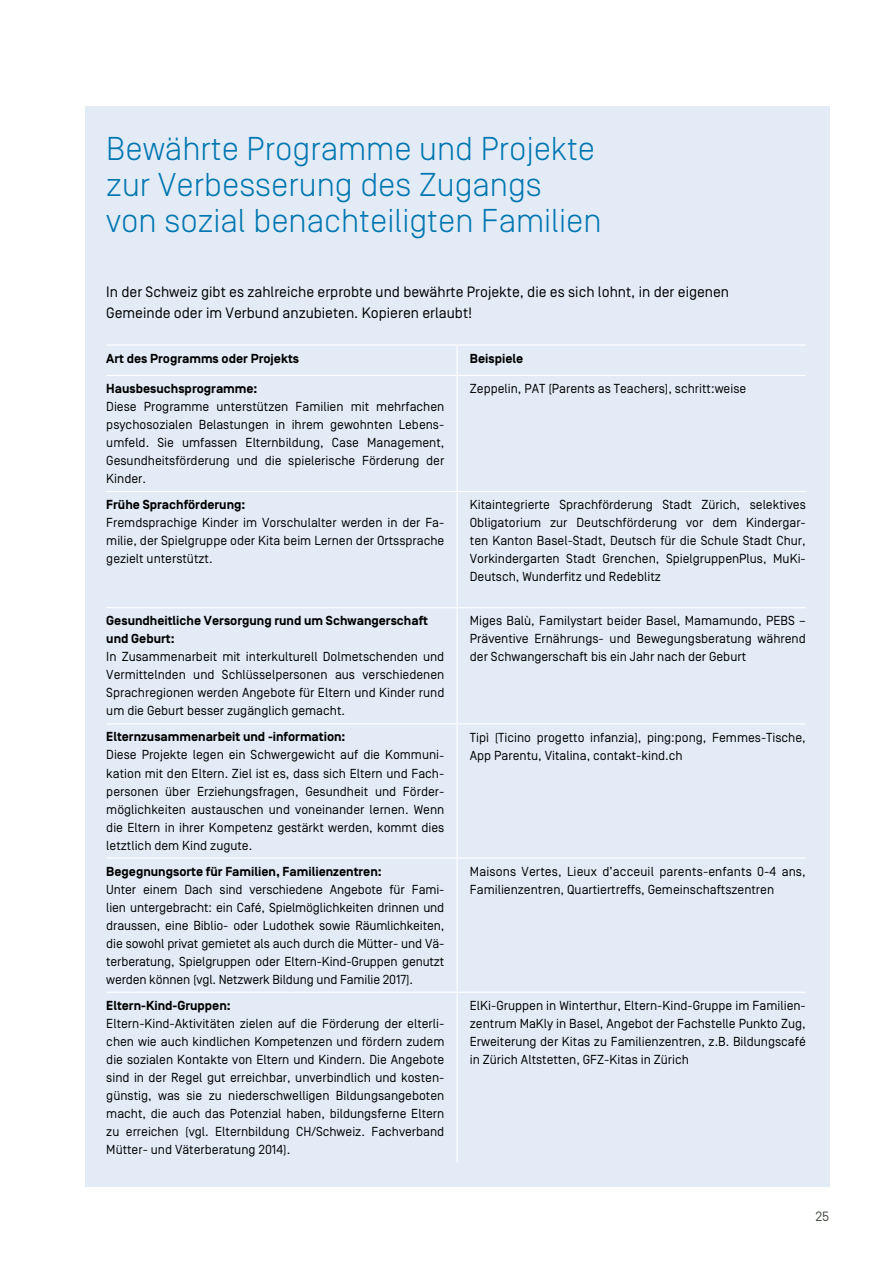
<style>
.page{position:relative;width:893px;height:1263px;background:#fff}
.page>*{position:absolute;margin:0;border:0;box-sizing:border-box;transform-origin:0 0}
.t1{font:300 33px/36px "Simplon BP";color:#0076b1}
.t2{font:15px/21px "Simplon BP Regular";color:#000}
.t3{font:13.5px "Simplon BP Regular";color:#494f47}
.t4{font:13.05px/18px "Simplon BP Regular";color:#000;text-align:justify}
.t5{font:700 13.05px/18px "Simplon BP";color:#000}
</style>
<div class="page">
<div style="left:85px;top:106px;width:744px;height:1080px;background:#e3ecf6"></div>
<hr style="left:106px;top:344px;width:351px;height:2px;background:#fff">
<hr style="left:457px;top:344px;width:349px;height:2px;background:#fff">
<svg style="left:457px;top:346px;width:1px;height:29px"></svg>
<hr style="left:106px;top:375px;width:351px;height:1px;background:#fff">
<hr style="left:457px;top:375px;width:349px;height:1px;background:#fff">
<hr style="left:457px;top:376px;width:1px;height:115px;background:#fff">
<hr style="left:106px;top:491px;width:351px;height:1px;background:#fff">
<hr style="left:457px;top:491px;width:349px;height:1px;background:#fff">
<hr style="left:457px;top:492px;width:1px;height:115px;background:#fff">
<hr style="left:106px;top:607px;width:351px;height:1px;background:#fff">
<hr style="left:457px;top:607px;width:349px;height:1px;background:#fff">
<hr style="left:457px;top:608px;width:1px;height:115px;background:#fff">
<hr style="left:106px;top:723px;width:351px;height:1px;background:#fff">
<hr style="left:457px;top:723px;width:349px;height:1px;background:#fff">
<hr style="left:457px;top:724px;width:1px;height:133px;background:#fff">
<hr style="left:106px;top:857px;width:351px;height:2px;background:#fff">
<hr style="left:457px;top:857px;width:349px;height:2px;background:#fff">
<hr style="left:457px;top:859px;width:1px;height:133px;background:#fff">
<hr style="left:106px;top:992px;width:351px;height:1px;background:#fff">
<hr style="left:457px;top:992px;width:349px;height:1px;background:#fff">
<hr style="left:457px;top:993px;width:1px;height:169px;background:#fff">
<h1 class="t1" style="left:106px;top:130px;width:497px">Bewährte Programme und Projekte zur Verbesserung des Zugangs<br>von sozial benachteiligten Familien</h1>
<p class="t2" style="left:106px;top:281px;width:624px">In der Schweiz gibt es zahlreiche erprobte und bewährte Projekte, die es sich lohnt, in der eigenen<br>Gemeinde oder im Verbund anzubieten. Kopieren erlaubt!</p>
<p class="t5" style="left:106px;top:350px;width:194px">Art des Programms oder Projekts</p>
<p class="t5" style="left:470px;top:350px;width:55px">Beispiele</p>
<p class="t5" style="left:106px;top:380px;width:153px">Hausbesuchsprogramme:</p>
<p class="t4" style="left:106px;top:397px;width:340px">Diese Programme unterstützen Familien mit mehrfachen psychosozialen Belastungen in ihrem gewohnten Lebens&shy;umfeld. Sie umfassen Elternbildung, Case Management, Gesundheitsförderung und die spielerische Förderung der Kinder.</p>
<p class="t4" style="left:470px;top:379px;width:278px">Zeppelin, PAT (Parents as Teachers), schritt:weise</p>
<p class="t5" style="left:106px;top:496px;width:141px">Frühe Sprachförderung:</p>
<p class="t4" style="left:106px;top:514px;width:340px">Fremdsprachige Kinder im Vorschulalter werden in der Fa&shy;milie, der Spielgruppe oder Kita beim Lernen der Ortssprache gezielt unterstützt.</p>
<p class="t5" style="left:106px;top:612px;width:323px">Gesundheitliche Versorgung rund um Schwangerschaft und Geburt:</p>
<p class="t4" style="left:106px;top:648px;width:340px">In Zusammenarbeit mit interkulturell Dolmetschenden und Vermittelnden und Schlüsselpersonen aus verschiedenen Sprachregionen werden Angebote für Eltern und Kinder rund um die Geburt besser zugänglich gemacht.</p>
<p class="t5" style="left:106px;top:728px;width:241px">Elternzusammenarbeit und -information:</p>
<p class="t4" style="left:106px;top:746px;width:340px">Diese Projekte legen ein Schwergewicht auf die Kommuni&shy;kation mit den Eltern. Ziel ist es, dass sich Eltern und Fach&shy;personen über Erziehungsfragen, Gesundheit und Förder&shy;möglichkeiten austauschen und voneinander lernen. Wenn die Eltern in ihrer Kompetenz gestärkt werden, kommt dies letztlich dem Kind zugute.</p>
<p class="t5" style="left:106px;top:863px;width:277px">Begegnungsorte für Familien, Familienzentren:</p>
<p class="t4" style="left:106px;top:880px;width:340px">Unter einem Dach sind verschiedene Angebote für Fami&shy;lien untergebracht: ein Café, Spielmöglichkeiten drinnen und draussen, eine Biblio- oder Ludothek sowie Räumlichkeiten, die sowohl privat gemietet als auch durch die Mütter- und Vä&shy;terberatung, Spielgruppen oder Eltern-Kind-Gruppen genutzt werden können (vgl. Netzwerk Bildung und Familie 2017).</p>
<p class="t5" style="left:106px;top:997px;width:126px">Eltern-Kind-Gruppen:</p>
<p class="t4" style="left:106px;top:1014px;width:340px">Eltern-Kind-Aktivitäten zielen auf die Förderung der elterli&shy;chen wie auch kindlichen Kompetenzen und fördern zudem die sozialen Kontakte von Eltern und Kindern. Die Angebote sind in der Regel gut erreichbar, unverbindlich und kosten&shy;günstig, was sie zu niederschwelligen Bildungsangeboten macht, die auch das Potenzial haben, bildungsferne Eltern zu erreichen (vgl. Elternbildung CH/Schweiz. Fachverband Mütter- und Väterberatung 2014).</p>
<p class="t4" style="left:470px;top:496px;width:337px">Kitaintegrierte Sprachförderung Stadt Zürich, selektives Obligatorium zur Deutschförderung vor dem Kindergar&shy;ten Kanton Basel-Stadt, Deutsch für die Schule Stadt Chur, Vorkindergarten Stadt Grenchen, SpielgruppenPlus, MuKi-Deutsch, Wunderfitz und Redeblitz</p>
<p class="t4" style="left:470px;top:612px;width:337px">Miges Balù, Familystart beider Basel, Mamamundo, PEBS – Präventive Ernährungs- und Bewegungsberatung während der Schwangerschaft bis ein Jahr nach der Geburt</p>
<p class="t4" style="left:470px;top:728px;width:337px">Tipì (Ticino progetto infanzia), ping:pong, Femmes-Tische,<br>App Parentu, Vitalina, contakt-kind.ch</p>
<p class="t4" style="left:470px;top:862px;width:337px">Maisons Vertes, Lieux d’acceuil parents-enfants 0-4 ans,<br>Familienzentren, Quartiertreffs, Gemeinschaftszentren</p>
<p class="t4" style="left:470px;top:996px;width:337px">ElKi-Gruppen in Winterthur, Eltern-Kind-Gruppe im Familien&shy;zentrum MaKly in Basel, Angebot der Fachstelle Punkto Zug, Erweiterung der Kitas zu Familienzentren, z.B. Bildungscafé in Zürich Altstetten, GFZ-Kitas in Zürich</p>
<p class="t3" style="left:815px;top:1209px;width:15px">25</p>
</div>
